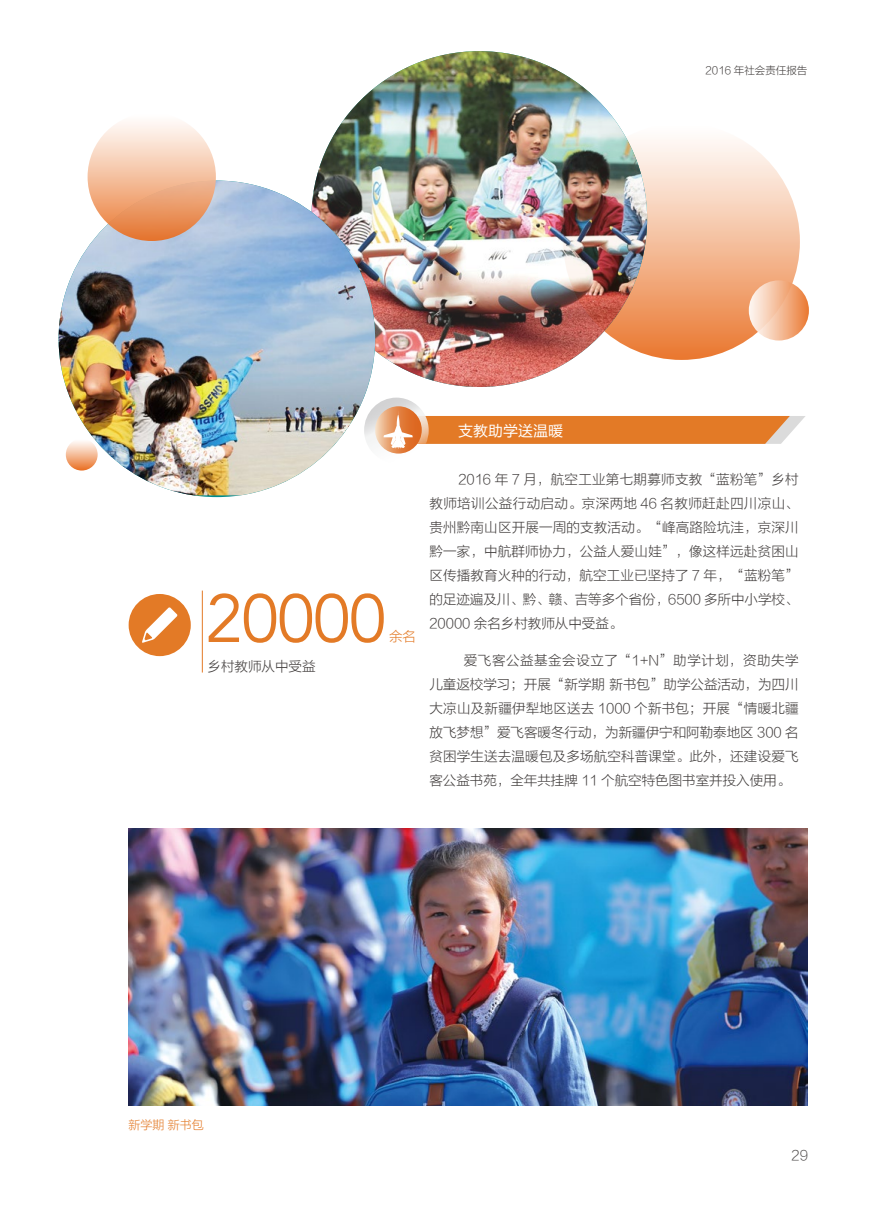
<style>
.page{position:relative;width:893px;height:1212px;background:#fff}
.page>*{position:absolute;margin:0;border:0;box-sizing:border-box;transform-origin:0 0}
.t1{font:67.5px "Avenir";letter-spacing:-.025em;color:#e37a26}
.t2{font:15px "FZLTHJW GB1 0";color:#fff}
.t3{font:13.5px/24px "FZLTXHK GBK1 0";color:#3e3a39;text-align:justify}
.t4{font:13.5px "FZLTXHK GBK1 0";color:#e37a26}
.t5{font:13.5px "FZLTXHK GBK1 0";color:#4c4948}
.t6{font:12px "FZLTXHK GBK1 0";color:#e37a26}
.t7{font:10.5px "FZLTXHK GBK1 0";color:#3e3a39}
</style>
<div class="page">
<div style="left:563px;top:123px;width:237px;height:237px;background:linear-gradient(to bottom,#fff,#ea7a34);border-radius:50%"></div>
<img style="left:311px;top:51px;width:336px;height:336px;border-radius:168px">
<div style="left:749px;top:280px;width:60px;height:60px;background:linear-gradient(to right,#fdf8f4,#eb813f);border-radius:50%"></div>
<img style="left:375px;top:398px;width:42px;height:8px">
<img style="left:128px;top:828px;width:679px;height:278px">
<hr style="left:202px;top:590px;width:1px;height:82px;background:#e37a26">
<div style="left:129px;top:594px;width:62px;height:62px;background:#e37a26;border-radius:50%"></div>
<svg style="left:142px;top:607px;width:35px;height:36px"></svg>
<img style="left:59px;top:181px;width:316px;height:314px">
<div style="left:88px;top:113px;width:128px;height:128px;background:linear-gradient(to bottom,#fff,#e57733);border-radius:50%"></div>
<svg style="left:375px;top:406px;width:430px;height:48px"></svg>
<p class="t7" style="left:706px;top:64px;width:103px">2016 年社会责任报告</p>
<h1 class="t1" style="left:205px;top:578px;width:182px">20000</h1>
<p class="t4" style="left:389px;top:629px;width:28px">余名</p>
<p class="t3" style="left:208px;top:654px;width:109px">乡村教师从中受益</p>
<p class="t2" style="left:458px;top:422px;width:106px">支教助学送温暖</p>
<p class="t3" style="left:429px;top:468px;width:371px;text-indent:29px">2016 年 7 月，航空工业第七期募师支教“蓝粉笔”乡村教师培训公益行动启动。京深两地 46 名教师赶赴四川凉山、贵州黔南山区开展一周的支教活动。“峰高路险坑洼，京深川黔一家，中航群师协力，公益人爱山娃”，像这样远赴贫困山区传播教育火种的行动，航空工业已坚持了 7 年，“蓝粉笔”的足迹遍及川、黔、赣、吉等多个省份，6500 多所中小学校、20000 余名乡村教师从中受益。</p>
<p class="t3" style="left:429px;top:649px;width:371px;text-indent:34px">爱飞客公益基金会设立了“1+N”助学计划，资助失学儿童返校学习；开展“新学期 新书包”助学公益活动，为四川大凉山及新疆伊犁地区送去 1000 个新书包；开展“情暖北疆放飞梦想”爱飞客暖冬行动，为新疆伊宁和阿勒泰地区 300 名贫困学生送去温暖包及多场航空科普课堂。此外，还建设爱飞客公益书苑，全年共挂牌 11 个航空特色图书室并投入使用。</p>
<p class="t6" style="left:128px;top:1118px;width:77px">新学期 新书包</p>
<p class="t5" style="left:791px;top:1148px;width:18px">29</p>
</div>
